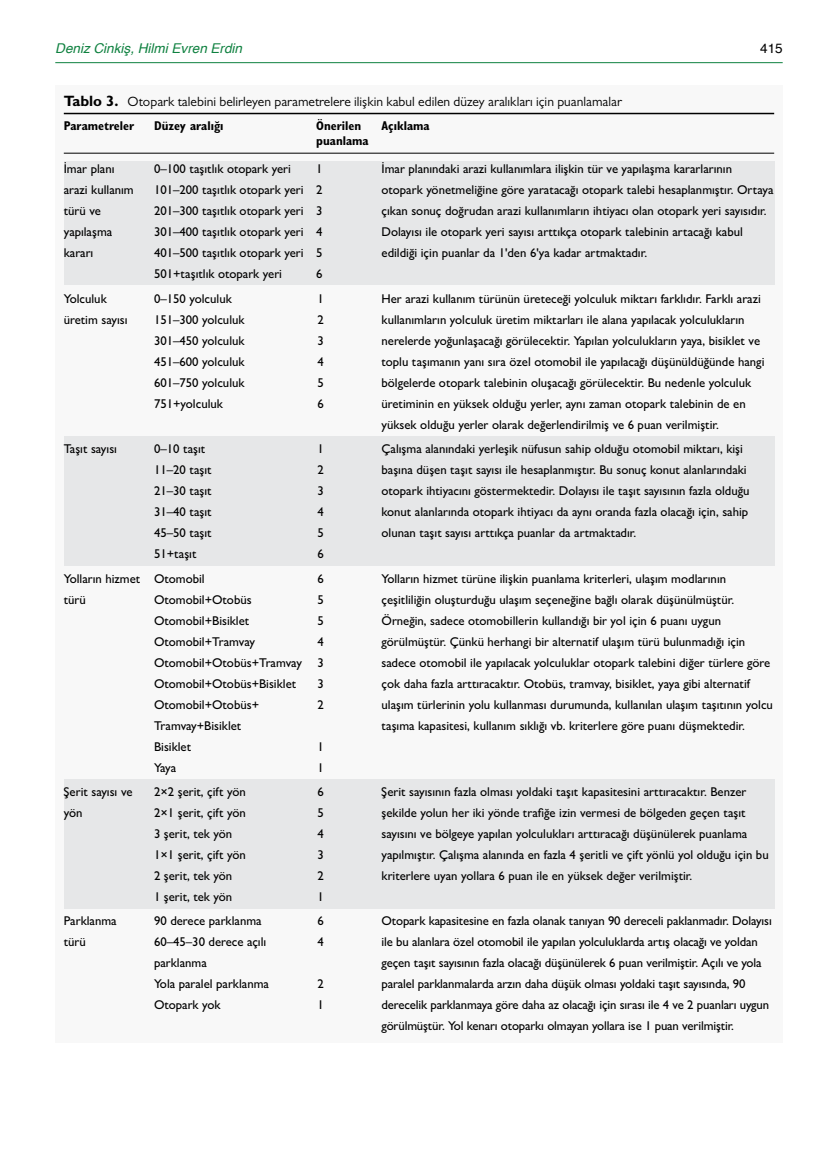
<style>
.page{position:relative;width:838px;height:1170px;background:#fff}
.page>*{position:absolute;margin:0;border:0;box-sizing:border-box;transform-origin:0 0}
.t1{font:13.5px "Gill Sans MT Pro";color:#000}
.t2{font:italic 13.5px "Helvetica";color:#0f8140}
.t3{font:13.5px "Helvetica";color:#000}
.t4{font:500 12.75px/21px "Gill Sans MT Pro";color:#000}
.t5{font:700 condensed 12.75px/15.3px "Gill Sans MT Pro";color:#000}
.s1{font-weight:700;font-size:15px}
</style>
<div class="page">
<hr style="left:55px;top:62px;width:727px;height:1px;background:#0f8140">
<div style="left:55px;top:85px;width:727px;height:957px;background:#f8f8f8"></div>
<div style="left:64px;top:161px;width:710px;height:124px;background:#e6e7e8"></div>
<div style="left:64px;top:437px;width:710px;height:129px;background:#e6e7e8"></div>
<div style="left:64px;top:779px;width:710px;height:129px;background:#e6e7e8"></div>
<hr style="left:64px;top:113px;width:710px;height:1px;background:#000">
<hr style="left:64px;top:153px;width:710px;height:1px;background:#000">
<p class="t2" style="left:55px;top:37px;width:188px">Deniz Cinkiş, Hilmi Evren Erdin</p>
<p class="t3" style="left:760px;top:37px;width:24px">415</p>
<p class="t1" style="left:64px;top:94px;width:559px"><span class="s1">Tablo 3.</span> Otopark talebini belirleyen parametrelere ilişkin kabul edilen düzey aralıkları için puanlamalar</p>
<p class="t5" style="left:154px;top:117px;width:71px">Düzey aralığı</p>
<p class="t5" style="left:316px;top:117px;width:54px">Önerilen puanlama</p>
<p class="t5" style="left:381px;top:117px;width:50px">Açıklama</p>
<p class="t5" style="left:64px;top:117px;width:72px">Parametreler</p>
<p class="t4" style="left:64px;top:158px;width:71px">İmar planı arazi kullanım türü ve yapılaşma kararı</p>
<p class="t4" style="left:154px;top:158px;width:151px">0–100 taşıtlık otopark yeri<br>101–200 taşıtlık otopark yeri<br>201–300 taşıtlık otopark yeri<br>301–400 taşıtlık otopark yeri<br>401–500 taşıtlık otopark yeri<br>501+taşıtlık otopark yeri</p>
<p class="t4" style="left:316px;top:158px;width:8px;text-align:justify">1<br>2<br>3<br>4<br>5<br>6</p>
<p class="t4" style="left:381px;top:158px;width:393px">İmar planındaki arazi kullanımlara ilişkin tür ve yapılaşma kararlarının otopark yönetmeliğine göre yaratacağı otopark talebi hesaplanmıştır. Ortaya çıkan sonuç doğrudan arazi kullanımların ihtiyacı olan otopark yeri sayısıdır.<br>Dolayısı ile otopark yeri sayısı arttıkça otopark talebinin artacağı kabul edildiği için puanlar da 1'den 6'ya kadar artmaktadır.</p>
<p class="t4" style="left:64px;top:288px;width:65px">Yolculuk üretim sayısı</p>
<p class="t4" style="left:154px;top:288px;width:92px">0–150 yolculuk<br>151–300 yolculuk<br>301–450 yolculuk<br>451–600 yolculuk<br>601–750 yolculuk<br>751+yolculuk</p>
<p class="t4" style="left:317px;top:288px;width:8px;text-align:justify">1<br>2<br>3<br>4<br>5<br>6</p>
<p class="t4" style="left:381px;top:288px;width:384px">Her arazi kullanım türünün üreteceği yolculuk miktarı farklıdır. Farklı arazi kullanımların yolculuk üretim miktarları ile alana yapılacak yolculukların nerelerde yoğunlaşacağı görülecektir. Yapılan yolculukların yaya, bisiklet ve toplu taşımanın yanı sıra özel otomobil ile yapılacağı düşünüldüğünde hangi bölgelerde otopark talebinin oluşacağı görülecektir. Bu nedenle yolculuk üretiminin en yüksek olduğu yerler, aynı zaman otopark talebinin de en yüksek olduğu yerler olarak değerlendirilmiş ve 6 puan verilmiştir.</p>
<p class="t4" style="left:64px;top:438px;width:55px">Taşıt sayısı</p>
<p class="t4" style="left:154px;top:438px;width:59px">0–10 taşıt<br>11–20 taşıt<br>21–30 taşıt<br>31–40 taşıt<br>45–50 taşıt<br>51+taşıt</p>
<p class="t4" style="left:317px;top:438px;width:8px;text-align:justify">1<br>2<br>3<br>4<br>5<br>6</p>
<p class="t4" style="left:381px;top:438px;width:369px">Çalışma alanındaki yerleşik nüfusun sahip olduğu otomobil miktarı, kişi başına düşen taşıt sayısı ile hesaplanmıştır. Bu sonuç konut alanlarındaki otopark ihtiyacını göstermektedir. Dolayısı ile taşıt sayısının fazla olduğu konut alanlarında otopark ihtiyacı da aynı oranda fazla olacağı için, sahip olunan taşıt sayısı arttıkça puanlar da artmaktadır.</p>
<p class="t4" style="left:64px;top:567px;width:78px">Yolların hizmet türü</p>
<p class="t4" style="left:154px;top:567px;width:149px">Otomobil<br>Otomobil+Otobüs<br>Otomobil+Bisiklet<br>Otomobil+Tramvay<br>Otomobil+Otobüs+Tramvay<br>Otomobil+Otobüs+Bisiklet<br>Otomobil+Otobüs+<br>Tramvay+Bisiklet<br>Bisiklet<br>Yaya</p>
<p class="t4" style="left:317px;top:567px;width:8px;text-align:justify">6<br>5<br>5<br>4<br>3<br>3<br>2</p>
<p class="t4" style="left:381px;top:567px;width:393px">Yolların hizmet türüne ilişkin puanlama kriterleri, ulaşım modlarının çeşitliliğin oluşturduğu ulaşım seçeneğine bağlı olarak düşünülmüştür.<br>Örneğin, sadece otomobillerin kullandığı bir yol için 6 puanı uygun görülmüştür. Çünkü herhangi bir alternatif ulaşım türü bulunmadığı için sadece otomobil ile yapılacak yolculuklar otopark talebini diğer türlere göre çok daha fazla arttıracaktır. Otobüs, tramvay, bisiklet, yaya gibi alternatif ulaşım türlerinin yolu kullanması durumunda, kullanılan ulaşım taşıtının yolcu taşıma kapasitesi, kullanım sıklığı vb. kriterlere göre puanı düşmektedir.</p>
<p class="t4" style="left:317px;top:735px;width:8px">1<br>1</p>
<p class="t4" style="left:64px;top:781px;width:70px">Şerit sayısı ve yön</p>
<p class="t4" style="left:154px;top:781px;width:93px">2×2 şerit, çift yön<br>2×1 şerit, çift yön<br>3 şerit, tek yön<br>1×1 şerit, çift yön<br>2 şerit, tek yön<br>1 şerit, tek yön</p>
<p class="t4" style="left:317px;top:781px;width:8px;text-align:justify">6<br>5<br>4<br>3<br>2<br>1</p>
<p class="t4" style="left:381px;top:781px;width:388px">Şerit sayısının fazla olması yoldaki taşıt kapasitesini arttıracaktır. Benzer şekilde yolun her iki yönde trafiğe izin vermesi de bölgeden geçen taşıt sayısını ve bölgeye yapılan yolculukları arttıracağı düşünülerek puanlama yapılmıştır. Çalışma alanında en fazla 4 şeritli ve çift yönlü yol olduğu için bu kriterlere uyan yollara 6 puan ile en yüksek değer verilmiştir.</p>
<p class="t4" style="left:64px;top:910px;width:54px">Parklanma türü</p>
<p class="t4" style="left:154px;top:910px;width:116px">90 derece parklanma<br>60–45–30 derece açılı parklanma<br>Yola paralel parklanma<br>Otopark yok</p>
<p class="t4" style="left:317px;top:910px;width:8px">6<br>4</p>
<p class="t4" style="left:381px;top:910px;width:392px">Otopark kapasitesine en fazla olanak tanıyan 90 dereceli paklanmadır. Dolayısı ile bu alanlara özel otomobil ile yapılan yolculuklarda artış olacağı ve yoldan geçen taşıt sayısının fazla olacağı düşünülerek 6 puan verilmiştir. Açılı ve yola paralel parklanmalarda arzın daha düşük olması yoldaki taşıt sayısında, 90 derecelik parklanmaya göre daha az olacağı için sırası ile 4 ve 2 puanları uygun görülmüştür. Yol kenarı otoparkı olmayan yollara ise 1 puan verilmiştir.</p>
<p class="t4" style="left:317px;top:973px;width:8px">2<br>1</p>
</div>
